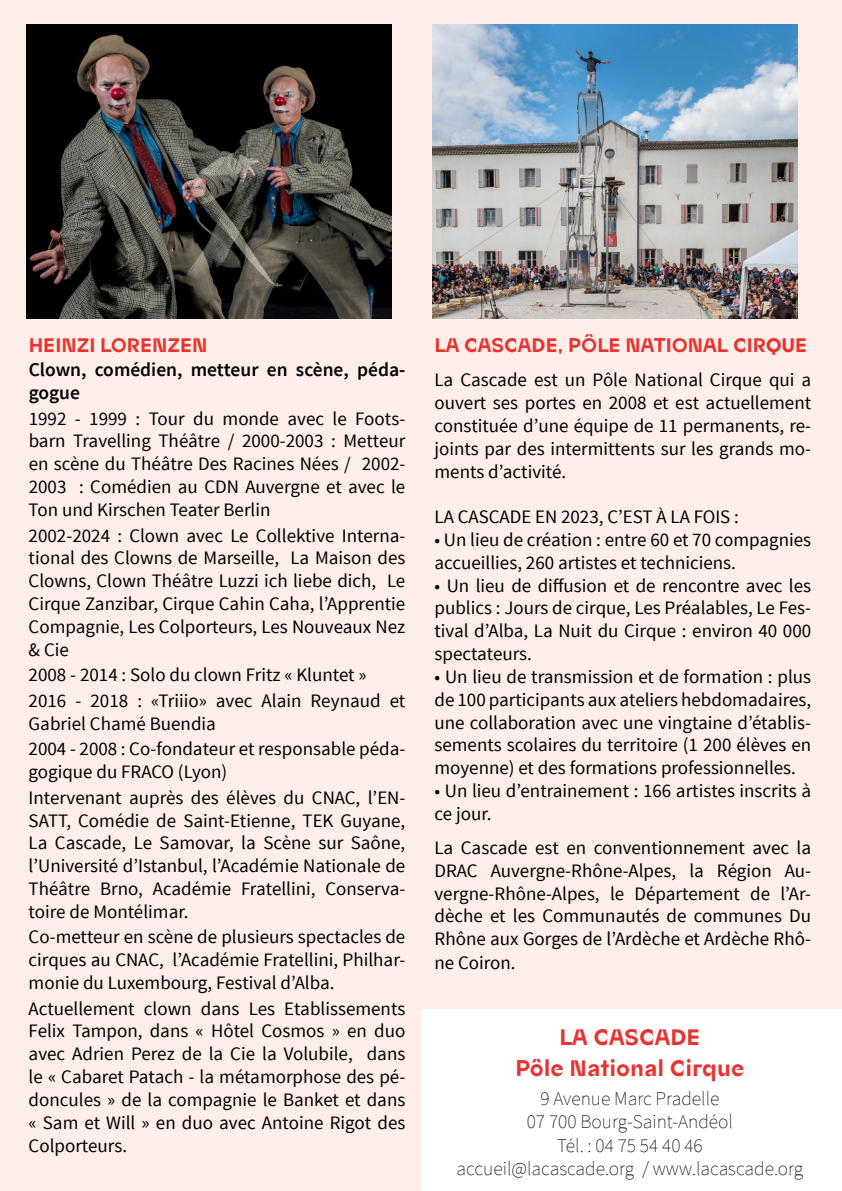
<style>
.page{position:relative;width:842px;height:1191px;background:#fff}
.page>*{position:absolute;margin:0;border:0;box-sizing:border-box;transform-origin:0 0}
.t1{font:22.2px/30.6px "CSTMXPRMNTL01";color:#e73431;text-align:center}
.t2{font:200 19.4px/23.4px "Source Sans Pro";color:#000;text-align:center}
.t3{font:19.4px "CSTMXPRMNTL01";color:#e73431}
.t4{font:600 19.4px/23.4px "Source Sans Pro";color:#000}
.t5{font:19px/22.8px "Source Sans Pro";color:#000;text-align:justify}
</style>
<div class="page">
<div style="left:0;top:276px;width:421px;height:915px;background:#feeee9"></div>
<div style="left:0;top:0;width:842px;height:1008px;background:#feeee9"></div>
<img style="left:27px;top:25px;width:364px;height:293px">
<img style="left:433px;top:25px;width:364px;height:293px">
<p class="t3" style="left:29px;top:332px;width:180px">HEINZI LORENZEN</p>
<p class="t4" style="left:29px;top:358px;width:378px">Clown, comédien, metteur en scène, péda&shy;gogue</p>
<p class="t5" style="left:29px;top:407px;width:378px">1992 - 1999 : Tour du monde avec le Foots&shy;barn Travelling Théâtre / 2000-2003 : Metteur en scène du Théâtre Des Racines Nées / 2002- 2003 : Comédien au CDN Auvergne et avec le Ton und Kirschen Teater Berlin</p>
<p class="t5" style="left:29px;top:524px;width:378px">2002-2024 : Clown avec Le Collektive Interna&shy;tional des Clowns de Marseille, La Maison des Clowns, Clown Théâtre Luzzi ich liebe dich, Le Cirque Zanzibar, Cirque Cahin Caha, l’Apprentie Compagnie, Les Colporteurs, Les Nouveaux Nez &amp; Cie</p>
<p class="t5" style="left:29px;top:662px;width:378px;line-height:25.6px">2008 - 2014 : Solo du clown Fritz « Kluntet »<br>2016 - 2018 : «Triiio» avec Alain Reynaud et</p>
<p class="t5" style="left:29px;top:711px;width:378px;line-height:25.6px">Gabriel Chamé Buendia<br>2004 - 2008 : Co-fondateur et responsable péda-</p>
<p class="t5" style="left:29px;top:759px;width:378px;line-height:25.6px">gogique du FRACO (Lyon)<br>Intervenant auprès des élèves du CNAC, l’EN-</p>
<p class="t5" style="left:29px;top:809px;width:378px">SATT, Comédie de Saint-Etienne, TEK Guyane, La Cascade, Le Samovar, la Scène sur Saône, l’Université d’Istanbul, l’Académie Nationale de Théâtre Brno, Académie Fratellini, Conserva&shy;toire de Montélimar.</p>
<p class="t5" style="left:29px;top:926px;width:378px">Co-metteur en scène de plusieurs spectacles de cirques au CNAC, l’Académie Fratellini, Philhar&shy;monie du Luxembourg, Festival d’Alba.</p>
<p class="t5" style="left:29px;top:997px;width:378px">Actuellement clown dans Les Etablissements Felix Tampon, dans « Hôtel Cosmos » en duo avec Adrien Perez de la Cie la Volubile, dans le « Cabaret Patach - la métamorphose des pé&shy;doncules » de la compagnie le Banket et dans « Sam et Will » en duo avec Antoine Rigot des Colporteurs.</p>
<p class="t3" style="left:434px;top:332px;width:374px">LA CASCADE, PÔLE NATIONAL CIRQUE</p>
<p class="t5" style="left:434px;top:369px;width:378px">La Cascade est un Pôle National Cirque qui a ouvert ses portes en 2008 et est actuellement constituée d’une équipe de 11 permanents, re&shy;joints par des intermittents sur les grands mo&shy;ments d’activité.</p>
<p class="t5" style="left:434px;top:506px;width:306px">LA CASCADE EN 2023, C’EST À LA FOIS :</p>
<p class="t5" style="left:434px;top:528px;width:378px">• Un lieu de création : entre 60 et 70 compagnies accueillies, 260 artistes et techniciens.</p>
<p class="t5" style="left:434px;top:574px;width:378px">• Un lieu de diffusion et de rencontre avec les publics : Jours de cirque, Les Préalables, Le Fes&shy;tival d’Alba, La Nuit du Cirque : environ 40 000 spectateurs.</p>
<p class="t5" style="left:434px;top:665px;width:378px">• Un lieu de transmission et de formation : plus de 100 participants aux ateliers hebdomadaires, une collaboration avec une vingtaine d’établis&shy;sements scolaires du territoire (1 200 élèves en moyenne) et des formations professionnelles.</p>
<p class="t5" style="left:434px;top:779px;width:378px">• Un lieu d’entrainement : 166 artistes inscrits à ce jour.</p>
<p class="t5" style="left:434px;top:836px;width:378px">La Cascade est en conventionnement avec la DRAC Auvergne-Rhône-Alpes, la Région Au&shy;vergne-Rhône-Alpes, le Département de l’Ar&shy;dèche et les Communautés de communes Du Rhône aux Gorges de l’Ardèche et Ardèche Rhô&shy;ne Coiron.</p>
<p class="t1" style="left:515px;top:1021px;width:231px">LA CASCADE<br>Pôle National Cirque</p>
<p class="t2" style="left:456px;top:1087px;width:348px">9 Avenue Marc Pradelle<br>07 700 Bourg-Saint-Andéol<br>Tél. : 04 75 54 40 46<br>accueil@lacascade.org / www.lacascade.org</p>
</div>
